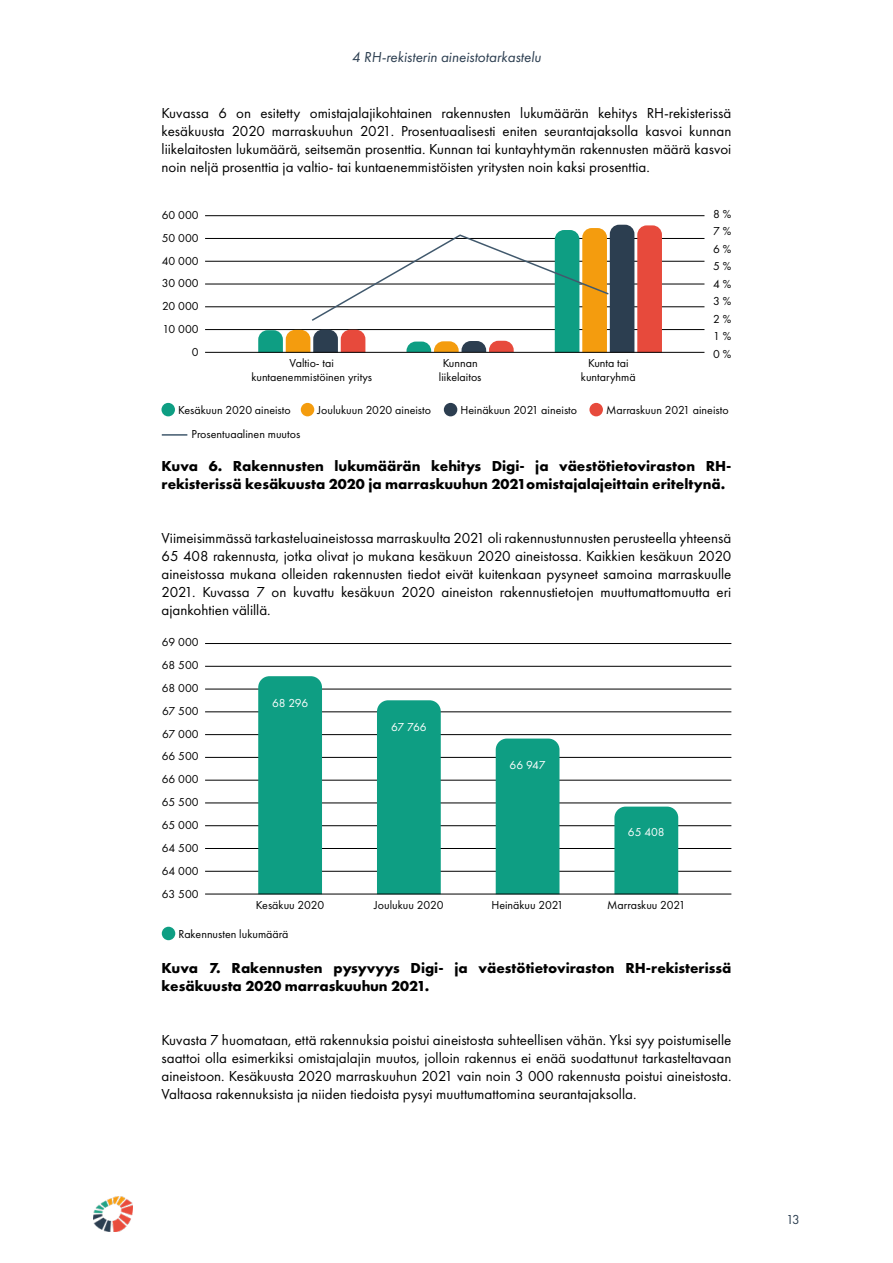
<style>
.page{position:relative;width:893px;height:1263px;background:#fff}
.page>*{position:absolute;margin:0;border:0;box-sizing:border-box;transform-origin:0 0}
.t1{font:15px/18px "Futura PT";color:#000;text-align:justify}
.t2{font:700 15px/18px "Futura PT";color:#000}
.t3{font:italic 15px "Futura PT";color:#2c3e50}
.t4{font:13.5px "Futura PT";color:#2c3e50}
.t5{font:12px/23px "Futura PT";color:#000;text-align:center}
.t6{font:12px "Futura PT";letter-spacing:-.015em;color:#fff}
</style>
<div class="page">
<img style="left:94px;top:1196px;width:39px;height:36px">
<hr style="left:162px;top:434px;width:25px;height:2px;background:#41596d">
<div style="left:161px;top:403px;width:14px;height:13px;background:#0e9e83;border-radius:50%"></div>
<div style="left:301px;top:403px;width:13px;height:13px;background:#f49c0e;border-radius:50%"></div>
<div style="left:444px;top:403px;width:13px;height:13px;background:#2c3e50;border-radius:50%"></div>
<div style="left:589px;top:403px;width:14px;height:13px;background:#e74a3c;border-radius:50%"></div>
<hr style="left:205px;top:238px;width:499px;height:1px;background:#000">
<hr style="left:205px;top:284px;width:499px;height:1px;background:#000">
<hr style="left:205px;top:329px;width:499px;height:1px;background:#000">
<hr style="left:205px;top:261px;width:499px;height:1px;background:#000">
<hr style="left:205px;top:215px;width:499px;height:1px;background:#000">
<hr style="left:205px;top:307px;width:499px;height:1px;background:#000">
<hr style="left:205px;top:352px;width:499px;height:1px;background:#000">
<svg style="left:258px;top:225px;width:404px;height:128px"></svg>
<div style="left:162px;top:927px;width:13px;height:13px;background:#0e9e83;border-radius:50%"></div>
<hr style="left:205px;top:780px;width:526px;height:1px;background:#000">
<hr style="left:205px;top:825px;width:526px;height:1px;background:#000">
<hr style="left:205px;top:871px;width:526px;height:1px;background:#000">
<hr style="left:205px;top:803px;width:526px;height:1px;background:#000">
<hr style="left:205px;top:757px;width:526px;height:1px;background:#000">
<hr style="left:205px;top:734px;width:526px;height:1px;background:#000">
<hr style="left:205px;top:712px;width:526px;height:1px;background:#000">
<hr style="left:205px;top:689px;width:526px;height:1px;background:#000">
<hr style="left:205px;top:666px;width:526px;height:1px;background:#000">
<hr style="left:205px;top:643px;width:526px;height:1px;background:#000">
<hr style="left:205px;top:848px;width:526px;height:1px;background:#000">
<div style="left:258px;top:676px;width:64px;height:218px;background:#0e9e83"></div>
<div style="left:377px;top:700px;width:64px;height:194px;background:#0e9e83"></div>
<div style="left:496px;top:738px;width:63px;height:156px;background:#0e9e83"></div>
<div style="left:614px;top:807px;width:64px;height:87px;background:#0e9e83"></div>
<hr style="left:205px;top:894px;width:526px;height:1px;background:#000">
<p class="t3" style="left:352px;top:49px;width:191px">4 RH-rekisterin aineistotarkastelu</p>
<p class="t1" style="left:162px;top:104px;width:571px">Kuvassa 6 on esitetty omistajalajikohtainen rakennusten lukumäärän kehitys RH-rekisterissä kesäkuusta 2020 marraskuuhun 2021. Prosentuaalisesti eniten seurantajaksolla kasvoi kunnan liikelaitosten lukumäärä, seitsemän prosenttia. Kunnan tai kuntayhtymän rakennusten määrä kasvoi noin neljä prosenttia ja valtio- tai kuntaenemmistöisten yritysten noin kaksi prosenttia.</p>
<p class="t5" style="left:162px;top:203px;width:38px;text-align:right">60 000<br>50 000<br>40 000<br>30 000<br>20 000<br>10 000<br>0</p>
<p class="t5" style="left:251px;top:356px;width:122px;line-height:14.4px">Valtio- tai kuntaenemmistöinen yritys</p>
<p class="t5" style="left:439px;top:356px;width:44px;line-height:14.4px">Kunnan liikelaitos</p>
<p class="t5" style="left:581px;top:356px;width:56px;line-height:14.4px">Kunta tai kuntaryhmä</p>
<p class="t5" style="left:713px;top:205px;width:20px;line-height:17.5px;text-align:justify">8 % 7 % 6 % 5 % 4 % 3 % 2 % 1 % 0 %</p>
<p class="t5" style="left:178px;top:398px;width:114px">Kesäkuun 2020 aineisto</p>
<p class="t5" style="left:317px;top:398px;width:115px">Joulukuun 2020 aineisto</p>
<p class="t5" style="left:460px;top:398px;width:118px">Heinäkuun 2021 aineisto</p>
<p class="t5" style="left:606px;top:398px;width:124px">Marraskuun 2021 aineisto</p>
<p class="t5" style="left:192px;top:423px;width:110px">Prosentuaalinen muutos</p>
<p class="t2" style="left:162px;top:457px;width:571px">Kuva 6. Rakennusten lukumäärän kehitys Digi- ja väestötietoviraston RH&shy;rekisterissä kesäkuusta 2020 ja marraskuuhun 2021omistajalajeittain eriteltynä.</p>
<p class="t1" style="left:162px;top:529px;width:571px">Viimeisimmässä tarkasteluaineistossa marraskuulta 2021 oli rakennustunnusten perusteella yhteensä 65 408 rakennusta, jotka olivat jo mukana kesäkuun 2020 aineistossa. Kaikkien kesäkuun 2020 aineistossa mukana olleiden rakennusten tiedot eivät kuitenkaan pysyneet samoina marraskuulle 2021. Kuvassa 7 on kuvattu kesäkuun 2020 aineiston rakennustietojen muuttumattomuutta eri ajankohtien välillä.</p>
<p class="t5" style="left:162px;top:630px;width:38px">69 000</p>
<p class="t5" style="left:162px;top:653px;width:38px;text-align:justify">68 500<br>68 000<br>67 500<br>67 000<br>66 500<br>66 000<br>65 500<br>65 000<br>64 500<br>64 000<br>63 500</p>
<p class="t6" style="left:272px;top:695px;width:38px">68 296</p>
<p class="t6" style="left:391px;top:720px;width:37px">67 766</p>
<p class="t6" style="left:510px;top:758px;width:37px">66 947</p>
<p class="t6" style="left:628px;top:825px;width:38px">65 408</p>
<p class="t5" style="left:256px;top:893px;width:70px">Kesäkuu 2020</p>
<p class="t5" style="left:374px;top:893px;width:71px">Joulukuu 2020</p>
<p class="t5" style="left:491px;top:893px;width:74px">Heinäkuu 2021</p>
<p class="t5" style="left:607px;top:893px;width:80px">Marraskuu 2021</p>
<p class="t5" style="left:178px;top:922px;width:112px">Rakennusten lukumäärä</p>
<p class="t2" style="left:162px;top:958px;width:571px">Kuva 7. Rakennusten pysyvyys Digi- ja väestötietoviraston RH-rekisterissä kesäkuusta 2020 marraskuuhun 2021.</p>
<p class="t1" style="left:162px;top:1031px;width:571px">Kuvasta 7 huomataan, että rakennuksia poistui aineistosta suhteellisen vähän. Yksi syy poistumiselle saattoi olla esimerkiksi omistajalajin muutos, jolloin rakennus ei enää suodattunut tarkasteltavaan aineistoon. Kesäkuusta 2020 marraskuuhun 2021 vain noin 3 000 rakennusta poistui aineistosta.<br>Valtaosa rakennuksista ja niiden tiedoista pysyi muuttumattomina seurantajaksolla.</p>
<p class="t4" style="left:786px;top:1212px;width:15px">13</p>
</div>
